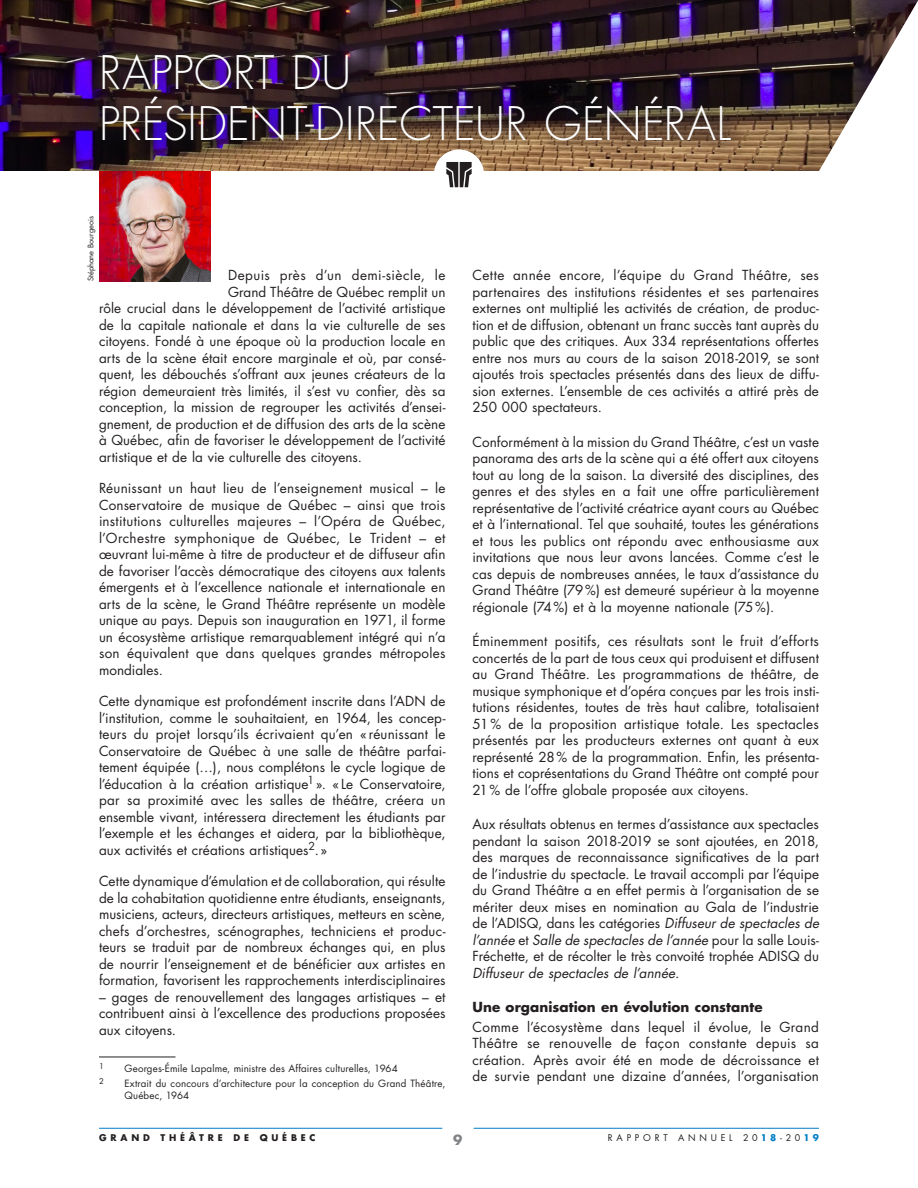
<style>
.page{position:relative;width:918px;height:1188px;background:#fff}
.page>*{position:absolute;margin:0;border:0;box-sizing:border-box;transform-origin:0 0}
.Ti{font:300 45px/51px "Futura";letter-spacing:.005em;color:#fcfcfc}
.TC{font:13.5px/16.5px "Futura";letter-spacing:.005em;color:#231f20;text-align:justify}
.Ti3{font:700 13.5px "Futura";letter-spacing:.005em;color:#231f20}
.TC-2{font:13.5px "Futura";letter-spacing:.035em;color:#231f20}
.t1{font:700 13.5px "Futura";color:#808285}
.Note_de_bas_de_page{font:9.75px/12px "Futura";letter-spacing:.015em;color:#231f20}
.t2{font:9px "Futura";letter-spacing:.42em;color:#231f20}
.t3{font:700 9px "Futura";letter-spacing:.42em;color:#231f20}
.Note_de_bas_de_page-2{font:7.8px "Futura";color:#231f20}
.Crédit3{font:7.5px "Futura";color:#231f20}
.s1{font-style:italic}
.s2{font-weight:700;color:#007ec5}
</style>
<div class="page">
<img style="left:0;top:0;width:918px;height:171px">
<div style="left:83px;top:35px;width:666px;height:124px;background:#231f20;opacity:.7"></div>
<img style="left:99px;top:171px;width:111px;height:111px">
<hr style="left:99px;top:1057px;width:77px;height:1px;background:#231f20">
<hr style="left:99px;top:1128px;width:343px;height:1px;background:#007ec5">
<hr style="left:474px;top:1128px;width:345px;height:1px;background:#007ec5">
<div style="left:434px;top:149px;width:50px;height:51px;background:#fff;border-radius:50%"></div>
<svg style="left:446px;top:162px;width:26px;height:25px"></svg>
<p class="Ti" style="left:99px;top:48px;width:634px">RAPPORT DU<br>PRÉSIDENT-DIRECTEUR GÉNÉRAL</p>
<p class="Crédit3" style="left:86px;top:281px;width:67px;rotate:-90deg">Stéphane Bourgeois</p>
<p class="TC-2" style="left:228px;top:267px;width:219px">Depuis près d’un demi-siècle, le</p>
<p class="TC" style="left:228px;top:284px;width:219px">Grand Théâtre de Québec remplit un</p>
<p class="TC" style="left:99px;top:300px;width:348px">rôle crucial dans le développement de l’activité artistique</p>
<p class="TC" style="left:99px;top:317px;width:348px">de la capitale nationale et dans la vie culturelle de ses</p>
<p class="TC" style="left:99px;top:333px;width:348px">citoyens. Fondé à une époque où la production locale en</p>
<p class="TC" style="left:99px;top:350px;width:348px">arts de la scène était encore marginale et où, par consé-</p>
<p class="TC" style="left:99px;top:366px;width:348px">quent, les débouchés s’offrant aux jeunes créateurs de la</p>
<p class="TC" style="left:99px;top:383px;width:348px">région demeuraient très limités, il s’est vu confier, dès sa</p>
<p class="TC" style="left:99px;top:399px;width:348px">conception, la mission de regrouper les activités d’ensei-</p>
<p class="TC" style="left:99px;top:416px;width:348px">gnement, de production et de diffusion des arts de la scène</p>
<p class="TC" style="left:99px;top:432px;width:348px">à Québec, afin de favoriser le développement de l’activité</p>
<p class="TC" style="left:99px;top:449px;width:265px">artistique et de la vie culturelle des citoyens.</p>
<p class="TC" style="left:99px;top:480px;width:348px">Réunissant un haut lieu de l’enseignement musical – le Conservatoire de musique de Québec – ainsi que trois institutions culturelles majeures – l’Opéra de Québec, l’Orchestre symphonique de Québec, Le Trident – et œuvrant lui-même à titre de producteur et de diffuseur afin de favoriser l’accès démocratique des citoyens aux talents émergents et à l’excellence nationale et internationale en arts de la scène, le Grand Théâtre représente un modèle unique au pays. Depuis son inauguration en 1971, il forme un écosystème artistique remarquablement intégré qui n’a son équivalent que dans quelques grandes métropoles mondiales.</p>
<p class="TC" style="left:99px;top:693px;width:348px">Cette dynamique est profondément inscrite dans l’ADN de l’institution, comme le souhaitaient, en 1964, les concep&shy;teurs du projet lorsqu’ils écrivaient qu’en « réunissant le Conservatoire de Québec à une salle de théâtre parfai&shy;tement équipée (…), nous complétons le cycle logique de l’éducation à la création artistique<sup>1</sup> ». «Le Conservatoire, par sa proximité avec les salles de théâtre, créera un ensemble vivant, intéressera directement les étudiants par l’exemple et les échanges et aidera, par la bibliothèque, aux activités et créations artistiques<sup>2</sup>. »</p>
<p class="TC" style="left:99px;top:873px;width:348px">Cette dynamique d’émulation et de collaboration, qui résulte de la cohabitation quotidienne entre étudiants, enseignants, musiciens, acteurs, directeurs artistiques, metteurs en scène, chefs d’orchestres, scénographes, techniciens et produc&shy;teurs se traduit par de nombreux échanges qui, en plus de nourrir l’enseignement et de bénéficier aux artistes en formation, favorisent les rapprochements interdisciplinaires</p>
<p class="TC" style="left:99px;top:989px;width:348px">– gages de renouvellement des langages artistiques – et contribuent ainsi à l’excellence des productions proposées aux citoyens.</p>
<p class="TC" style="left:472px;top:267px;width:348px">Cette année encore, l’équipe du Grand Théâtre, ses partenaires des institutions résidentes et ses partenaires externes ont multiplié les activités de création, de produc&shy;tion et de diffusion, obtenant un franc succès tant auprès du public que des critiques. Aux 334 représentations offertes entre nos murs au cours de la saison 2018-2019, se sont ajoutés trois spectacles présentés dans des lieux de diffu&shy;sion externes. L’ensemble de ces activités a attiré près de 250 000 spectateurs.</p>
<p class="TC" style="left:472px;top:434px;width:348px">Conformément à la mission du Grand Théâtre, c’est un vaste panorama des arts de la scène qui a été offert aux citoyens tout au long de la saison. La diversité des disciplines, des genres et des styles en a fait une offre particulièrement représentative de l’activité créatrice ayant cours au Québec et à l’international. Tel que souhaité, toutes les générations et tous les publics ont répondu avec enthousiasme aux invitations que nous leur avons lancées. Comme c’est le cas depuis de nombreuses années, le taux d’assistance du Grand Théâtre (79%) est demeuré supérieur à la moyenne régionale (74%) et à la moyenne nationale (75%).</p>
<p class="TC" style="left:472px;top:633px;width:348px">Éminemment positifs, ces résultats sont le fruit d’efforts concertés de la part de tous ceux qui produisent et diffusent au Grand Théâtre. Les programmations de théâtre, de musique symphonique et d’opéra conçues par les trois insti&shy;tutions résidentes, toutes de très haut calibre, totalisaient 51% de la proposition artistique totale. Les spectacles présentés par les producteurs externes ont quant à eux représenté 28% de la programmation. Enfin, les présenta&shy;tions et coprésentations du Grand Théâtre ont compté pour 21% de l’offre globale proposée aux citoyens.</p>
<p class="TC" style="left:472px;top:816px;width:348px">Aux résultats obtenus en termes d’assistance aux spectacles pendant la saison 2018-2019 se sont ajoutées, en 2018, des marques de reconnaissance significatives de la part de l’industrie du spectacle. Le travail accompli par l’équipe du Grand Théâtre a en effet permis à l’organisation de se mériter deux mises en nomination au Gala de l’industrie de l’ADISQ, dans les catégories <span class="s1">Diffuseur de spectacles de l’année</span> et <span class="s1">Salle de spectacles de l’année</span> pour la salle Louis-Fréchette, et de récolter le très convoité trophée ADISQ du <span class="s1">Diffuseur de spectacles de l’année.</span></p>
<p class="Ti3" style="left:472px;top:998px;width:292px">Une organisation en évolution constante</p>
<p class="TC" style="left:472px;top:1019px;width:348px">Comme l’écosystème dans lequel il évolue, le Grand Théâtre se renouvelle de façon constante depuis sa création. Après avoir été en mode de décroissance et de survie pendant une dizaine d’années, l’organisation</p>
<p class="Note_de_bas_de_page-2" style="left:99px;top:1061px;width:6px">1</p>
<p class="Note_de_bas_de_page" style="left:124px;top:1063px;width:275px">Georges-Émile Lapalme, ministre des Affaires culturelles, 1964</p>
<p class="Note_de_bas_de_page-2" style="left:99px;top:1076px;width:6px">2</p>
<p class="Note_de_bas_de_page" style="left:124px;top:1078px;width:323px">Extrait du concours d’architecture pour la conception du Grand Théâtre,<br>Québec, 1964</p>
<p class="t3" style="left:99px;top:1132px;width:218px">GRAND THÉÂTRE DE QUÉBEC</p>
<p class="t1" style="left:453px;top:1131px;width:11px">9</p>
<p class="t2" style="left:608px;top:1132px;width:213px">RAPPORT ANNUEL 20<span class="s2">18</span>-20<span class="s2">19</span></p>
</div>
